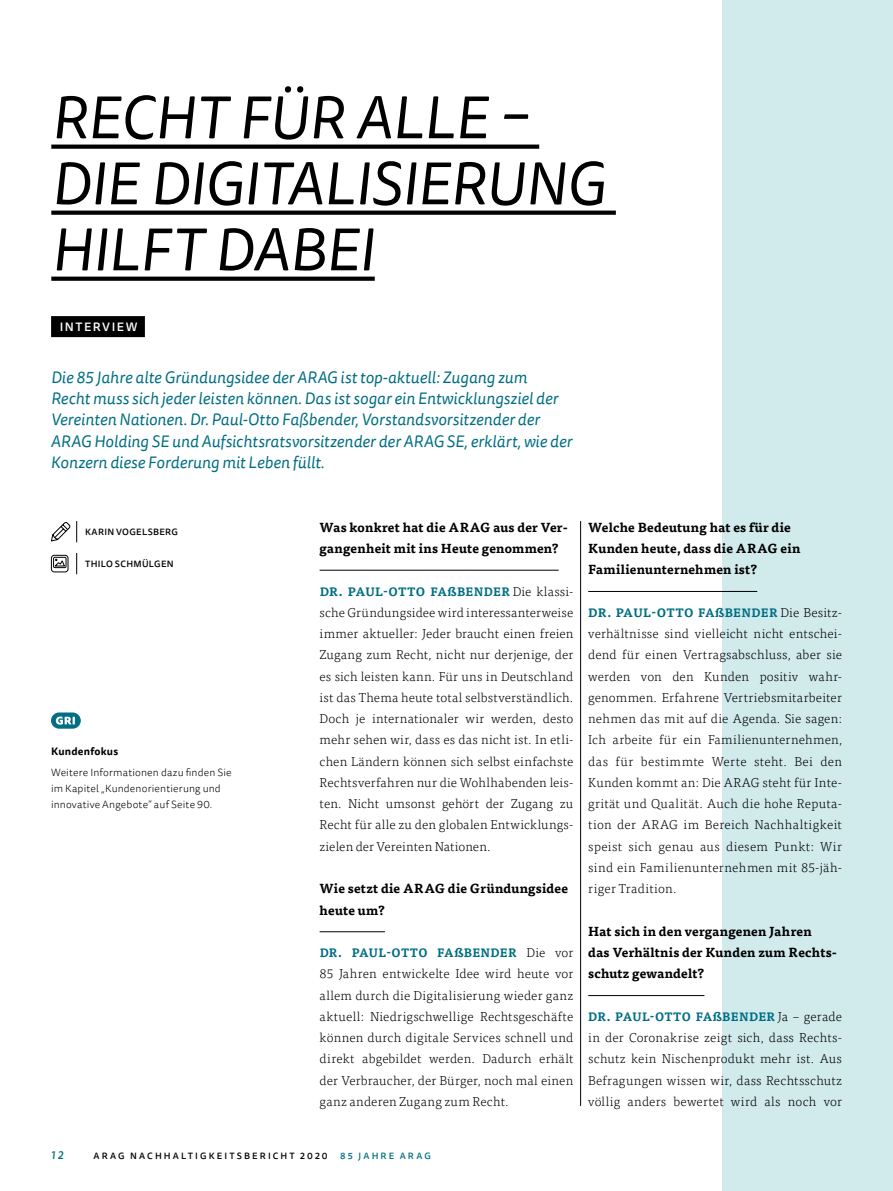
<style>
.page{position:relative;width:893px;height:1191px;background:#fff}
.page>*{position:absolute;margin:0;border:0;box-sizing:border-box;transform-origin:0 0}
.t1{font:italic 60px/66px "Tisa Sans OT";letter-spacing:-.005em;color:#000}
.t2{font:italic 16.5px/21.3px "Tisa Sans OT";letter-spacing:.005em;color:#006e83}
.t3{font:300 12.9px/21.3px "Tisa OT";letter-spacing:.015em;color:#000;text-align:justify}
.t4{font:700 12.9px/21.3px "Tisa OT";letter-spacing:.01em;color:#000}
.t5{font:700 12px "Tisa OT";letter-spacing:.025em;color:#006e83}
.t6{font:500 12px "Tisa Sans OT";letter-spacing:.125em;color:#fff}
.t7{font:italic 500 11.25px "Tisa Sans OT";color:#006e83}
.t8{font:300 10.5px/15.8px "Tisa Sans OT";letter-spacing:.015em;color:#000}
.t9{font:700 10.5px "Tisa Sans OT";letter-spacing:.02em;color:#000}
.t10{font:500 9px "Tisa Sans OT";letter-spacing:.235em;color:#000}
.t11{font:500 9px "Tisa Sans OT";letter-spacing:.035em;color:#000}
.t12{font:500 9px "Tisa Sans OT";letter-spacing:.03em;color:#000}
.t13{font:500 9px "Tisa Sans OT";letter-spacing:.235em;color:#006e83}
.s1{font-size:12.3px}
.s2{font-weight:300;font-size:12.9px;color:#000}
</style>
<div class="page">
<div style="left:722px;top:0;width:171px;height:1191px;background:#d1eaec"></div>
<hr style="left:580px;top:521px;width:1px;height:585px;background:#000">
<div style="left:51px;top:144px;width:488px;height:5px;background:#000"></div>
<div style="left:51px;top:210px;width:565px;height:5px;background:#000"></div>
<div style="left:51px;top:276px;width:324px;height:5px;background:#000"></div>
<hr style="left:320px;top:570px;width:239px;height:1px;background:#000">
<hr style="left:320px;top:931px;width:65px;height:1px;background:#000">
<hr style="left:588px;top:591px;width:169px;height:1px;background:#000">
<hr style="left:588px;top:995px;width:116px;height:1px;background:#000">
<div style="left:51px;top:316px;width:94px;height:21px;background:#000"></div>
<svg style="left:51px;top:712px;width:30px;height:16px"></svg>
<svg style="left:56px;top:716px;width:19px;height:8px"></svg>
<svg style="left:51px;top:521px;width:26px;height:21px"></svg>
<div style="left:51px;top:555px;width:17px;height:17px;border:1px solid #000;border-radius:3px"></div>
<svg style="left:55px;top:559px;width:9px;height:7px"></svg>
<div style="left:53px;top:557px;width:13px;height:11px;border:1px solid #000"></div>
<svg style="left:76px;top:553px;width:1px;height:21px"></svg>
<h1 class="t1" style="left:51px;top:88px;width:555px">RECHT FÜR ALLE –<br>DIE DIGITALISIERUNG<br>HILFT DABEI</h1>
<p class="t6" style="left:60px;top:320px;width:79px">INTERVIEW</p>
<p class="t2" style="left:51px;top:367px;width:523px">Die 85 Jahre alte Gründungsidee der ARAG ist top-aktuell: Zugang zum<br>Recht muss sich jeder leisten können. Das ist sogar ein Entwicklungsziel der Vereinten Nationen. Dr. Paul-Otto Faßbender, Vorstandsvorsitzender der ARAG Holding SE und Aufsichtsratsvorsitzender der ARAG SE, erklärt, wie der Konzern diese Forderung mit Leben füllt.</p>
<p class="t11" style="left:85px;top:526px;width:94px">KARIN VOGELSBERG</p>
<p class="t12" style="left:85px;top:558px;width:90px">THILO SCHMÜLGEN</p>
<p class="t9" style="left:51px;top:744px;width:69px">Kundenfokus</p>
<p class="t8" style="left:51px;top:765px;width:182px">Weitere Informationen dazu finden Sie im Kapitel „Kundenorientierung und innovative Angebote“ auf Seite 90.</p>
<p class="t4" style="left:320px;top:517px;width:250px">Was konkret hat die ARAG aus der Ver&shy;gangenheit mit ins Heute genommen?</p>
<p class="t5" style="left:320px;top:583px;width:255px">DR. PAUL-OTTO FA<span class="s1">ß</span>BENDER <span class="s2">Die klassi-</span></p>
<p class="t3" style="left:320px;top:602px;width:255px">sche Gründungsidee wird interessanterweise immer aktueller: Jeder braucht einen freien Zugang zum Recht, nicht nur derjenige, der es sich leisten kann. Für uns in Deutschland ist das Thema heute total selbstverständlich.<br>Doch je internationaler wir werden, desto mehr sehen wir, dass es das nicht ist. In etli&shy;chen Ländern können sich selbst einfachste Rechtsverfahren nur die Wohlhabenden leis&shy;ten. Nicht umsonst gehört der Zugang zu Recht für alle zu den globalen Entwicklungs&shy;zielen der Vereinten Nationen.</p>
<p class="t4" style="left:320px;top:878px;width:250px">Wie setzt die ARAG die Gründungsidee heute um?</p>
<p class="t5" style="left:320px;top:945px;width:255px">DR. PAUL-OTTO FA<span class="s1">ß</span>BENDER <span class="s2">Die vor</span></p>
<p class="t3" style="left:320px;top:963px;width:255px">85 Jahren entwickelte Idee wird heute vor allem durch die Digitalisierung wieder ganz aktuell: Niedrigschwellige Rechtsgeschäfte können durch digitale Services schnell und direkt abgebildet werden. Dadurch erhält der Verbraucher, der Bürger, noch mal einen ganz anderen Zugang zum Recht.</p>
<p class="t4" style="left:588px;top:517px;width:214px">Welche Bedeutung hat es für die<br>Kunden heute, dass die ARAG ein<br>Familienunternehmen ist?</p>
<p class="t5" style="left:588px;top:605px;width:254px">DR. PAUL-OTTO FA<span class="s1">ß</span>BENDER <span class="s2">Die Besitz-</span></p>
<p class="t3" style="left:588px;top:623px;width:255px">verhältnisse sind vielleicht nicht entschei&shy;dend für einen Vertragsabschluss, aber sie werden von den Kunden positiv wahr&shy;genommen. Erfahrene Vertriebsmitarbeiter nehmen das mit auf die Agenda. Sie sagen:<br>Ich arbeite für ein Familienunternehmen, das für bestimmte Werte steht. Bei den Kunden kommt an: Die ARAG steht für Inte&shy;grität und Qualität. Auch die hohe Reputa&shy;tion der ARAG im Bereich Nachhaltigkeit speist sich genau aus diesem Punkt: Wir sind ein Familienunternehmen mit 85-jäh&shy;riger Tradition.</p>
<p class="t4" style="left:588px;top:921px;width:250px">Hat sich in den vergangenen Jahren<br>das Verhältnis der Kunden zum Rechts&shy;schutz gewandelt?</p>
<p class="t5" style="left:588px;top:1009px;width:255px">DR. PAUL-OTTO FA<span class="s1">ß</span>BENDER <span class="s2">Ja – gerade</span></p>
<p class="t3" style="left:588px;top:1027px;width:255px">in der Coronakrise zeigt sich, dass Rechts&shy;schutz kein Nischenprodukt mehr ist. Aus Befragungen wissen wir, dass Rechtsschutz völlig anders bewertet wird als noch vor</p>
<p class="t7" style="left:51px;top:1148px;width:14px">12</p>
<p class="t10" style="left:94px;top:1150px;width:236px">ARAG NACHHALTIGKEITSBERICHT 2020</p>
<p class="t13" style="left:340px;top:1150px;width:92px">85 JAHRE ARAG</p>
</div>
